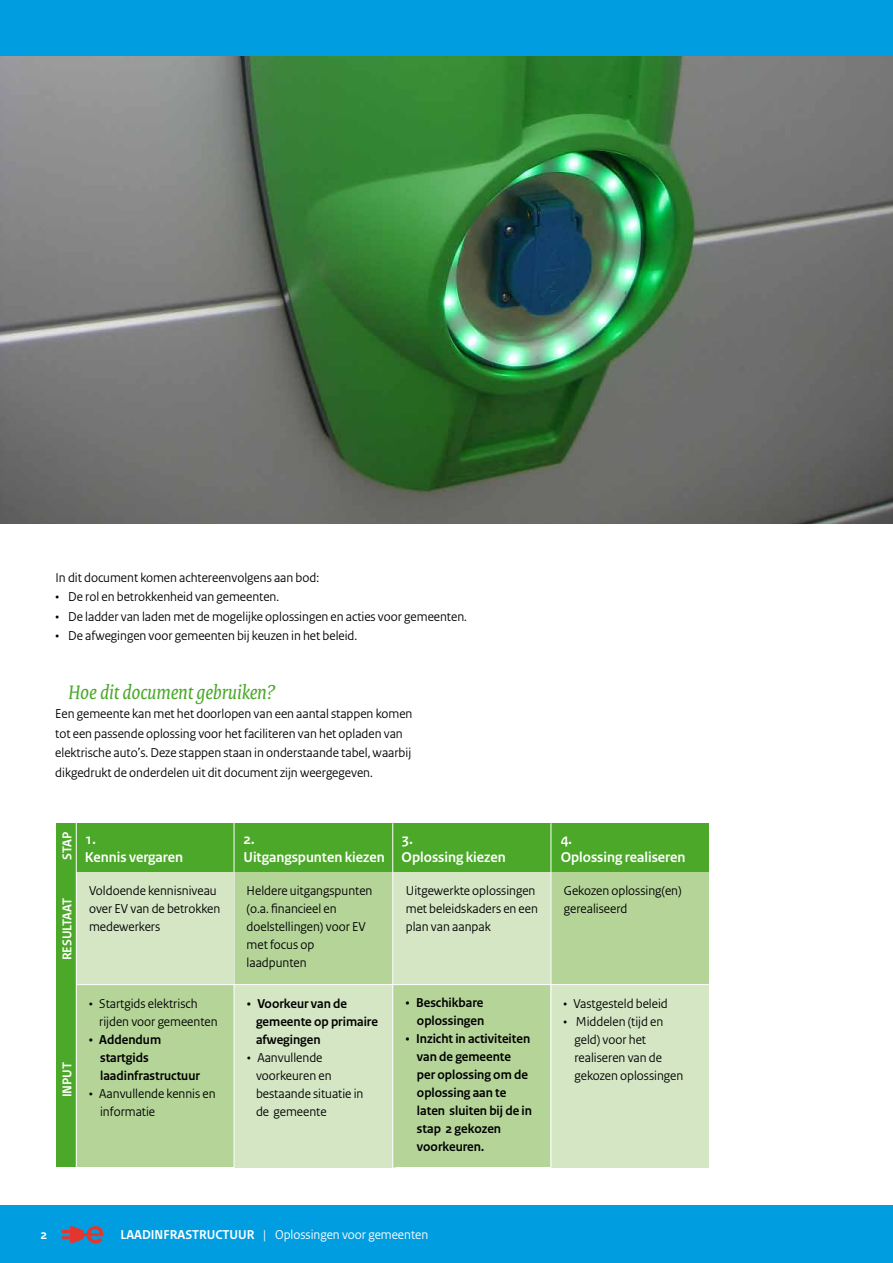
<style>
.page{position:relative;width:893px;height:1263px;background:#fff}
.page>*{position:absolute;margin:0;border:0;box-sizing:border-box;transform-origin:0 0}
.t1{font:italic 21px "Rijksoverheid Serif";color:#4ba829}
.t2{font:700 15px/18px "Rijksoverheid Sans";color:#fff}
.t3{font:13.5px/18px "Rijksoverheid Sans";color:#000}
.t4{font:700 13.5px/18px "Rijksoverheid Sans";color:#000}
.t5{font:13.5px "Rijksoverheid Sans";color:#fff}
.t6{font:700 13.5px "Rijksoverheid Sans";color:#fff}
.s1{font-weight:700}
</style>
<div class="page">
<img style="left:0;top:55px;width:893px;height:468px">
<div style="left:0;top:1206px;width:893px;height:57px;background:#009ee0"></div>
<div style="left:0;top:0;width:893px;height:55px;background:#009ee0"></div>
<div style="left:235px;top:823px;width:167px;height:49px;background:#4ba829"></div>
<div style="left:76px;top:823px;width:163px;height:49px;background:#4ba829"></div>
<div style="left:76px;top:872px;width:162px;height:115px;background:#d4e6c4"></div>
<div style="left:76px;top:985px;width:163px;height:182px;background:#b4d498"></div>
<div style="left:234px;top:985px;width:161px;height:182px;background:#d4e6c4"></div>
<div style="left:393px;top:984px;width:163px;height:183px;background:#b4d498"></div>
<div style="left:551px;top:985px;width:158px;height:182px;background:#d4e6c4"></div>
<div style="left:551px;top:872px;width:158px;height:112px;background:#b4d498"></div>
<div style="left:393px;top:872px;width:158px;height:112px;background:#d4e6c4"></div>
<div style="left:234px;top:872px;width:159px;height:112px;background:#b4d498"></div>
<div style="left:552px;top:823px;width:156px;height:49px;background:#4ba829"></div>
<div style="left:393px;top:823px;width:160px;height:49px;background:#4ba829"></div>
<div style="left:57px;top:823px;width:19px;height:344px;background:#4ba829"></div>
<hr style="left:234px;top:819px;width:1px;height:350px;background:#fff">
<hr style="left:392px;top:823px;width:1px;height:349px;background:#fff">
<hr style="left:551px;top:823px;width:1px;height:349px;background:#fff">
<hr style="left:76px;top:984px;width:637px;height:1px;background:#fff">
<hr style="left:76px;top:820px;width:1px;height:349px;background:#fff">
<svg style="left:62px;top:1226px;width:41px;height:17px"></svg>
<p class="t3" style="left:56px;top:569px;width:265px">In dit document komen achtereenvolgens aan bod:</p>
<p class="t3" style="left:56px;top:588px;width:225px">• De rol en betrokkenheid van gemeenten.</p>
<p class="t3" style="left:56px;top:608px;width:413px">• De ladder van laden met de mogelijke oplossingen en acties voor gemeenten.</p>
<p class="t3" style="left:56px;top:627px;width:303px">• De afwegingen voor gemeenten bij keuzen in het beleid.</p>
<h1 class="t1" style="left:68px;top:679px;width:209px">Hoe dit document gebruiken?</h1>
<p class="t3" style="left:55px;top:704px;width:359px;line-height:19.5px">Een gemeente kan met het doorlopen van een aantal stappen komen tot een passende oplossing voor het faciliteren van het opladen van elektrische auto’s. Deze stappen staan in onderstaande tabel, waarbij dikgedrukt de onderdelen uit dit document zijn weergegeven.</p>
<p class="t6" style="left:60px;top:860px;width:30px;rotate:-90deg">STAP</p>
<p class="t6" style="left:60px;top:960px;width:64px;rotate:-90deg">RESULTAAT</p>
<p class="t2" style="left:85px;top:831px;width:100px">1.<br>Kennis vergaren</p>
<p class="t3" style="left:89px;top:882px;width:133px">Voldoende kennisniveau over EV van de betrokken medewerkers</p>
<p class="t6" style="left:60px;top:1097px;width:37px;rotate:-90deg">INPUT</p>
<p class="t3" style="left:99px;top:994px;width:120px;text-indent:-10px">• Startgids elektrisch rijden voor gemeenten</p>
<p class="t4" style="left:100px;top:1030px;width:101px;text-indent:-11px">• Addendum startgids laadinfrastructuur</p>
<p class="t3" style="left:100px;top:1084px;width:117px;text-indent:-11px">• Aanvullende kennis en informatie</p>
<p class="t2" style="left:243px;top:831px;width:143px">2.<br>Uitgangspunten kiezen</p>
<p class="t3" style="left:247px;top:882px;width:127px">Heldere uitgangspunten (o.a. financieel en doelstellingen) voor EV met focus op laadpunten</p>
<p class="t4" style="left:256px;top:995px;width:123px;text-indent:-9px">• Voorkeur van de gemeente op primaire afwegingen</p>
<p class="t3" style="left:256px;top:1048px;width:109px;text-indent:-9px">• Aanvullende voorkeuren en bestaande situatie in de gemeente</p>
<p class="t2" style="left:402px;top:831px;width:13px">3.</p>
<p class="t2" style="left:402px;top:849px;width:106px">Oplossing kiezen</p>
<p class="t3" style="left:406px;top:882px;width:134px">Uitgewerkte oplossingen met beleidskaders en een plan van aanpak</p>
<p class="t4" style="left:406px;top:994px;width:80px;text-align:right">• Beschikbare oplossingen</p>
<p class="t4" style="left:417px;top:1030px;width:116px;text-indent:-11px">• Inzicht in activiteiten van de gemeente per oplossing om de oplossing aan te laten sluiten bij de in stap 2 gekozen voorkeuren.</p>
<p class="t2" style="left:561px;top:831px;width:126px">4.<br>Oplossing realiseren</p>
<p class="t3" style="left:564px;top:882px;width:119px">Gekozen oplossing(en) gerealiseerd</p>
<p class="t3" style="left:563px;top:995px;width:106px">• Vastgesteld beleid</p>
<p class="t3" style="left:574px;top:1013px;width:110px;text-indent:-11px">• Middelen (tijd en geld) voor het realiseren van de gekozen oplossingen</p>
<p class="t6" style="left:41px;top:1227px;width:8px">2</p>
<p class="t5" style="left:120px;top:1227px;width:309px"><span class="s1">LAADINFRASTRUCTUUR</span> | Oplossingen voor gemeenten</p>
<p class="t6" style="left:41px;top:1226px;width:8px">2</p>
</div>
